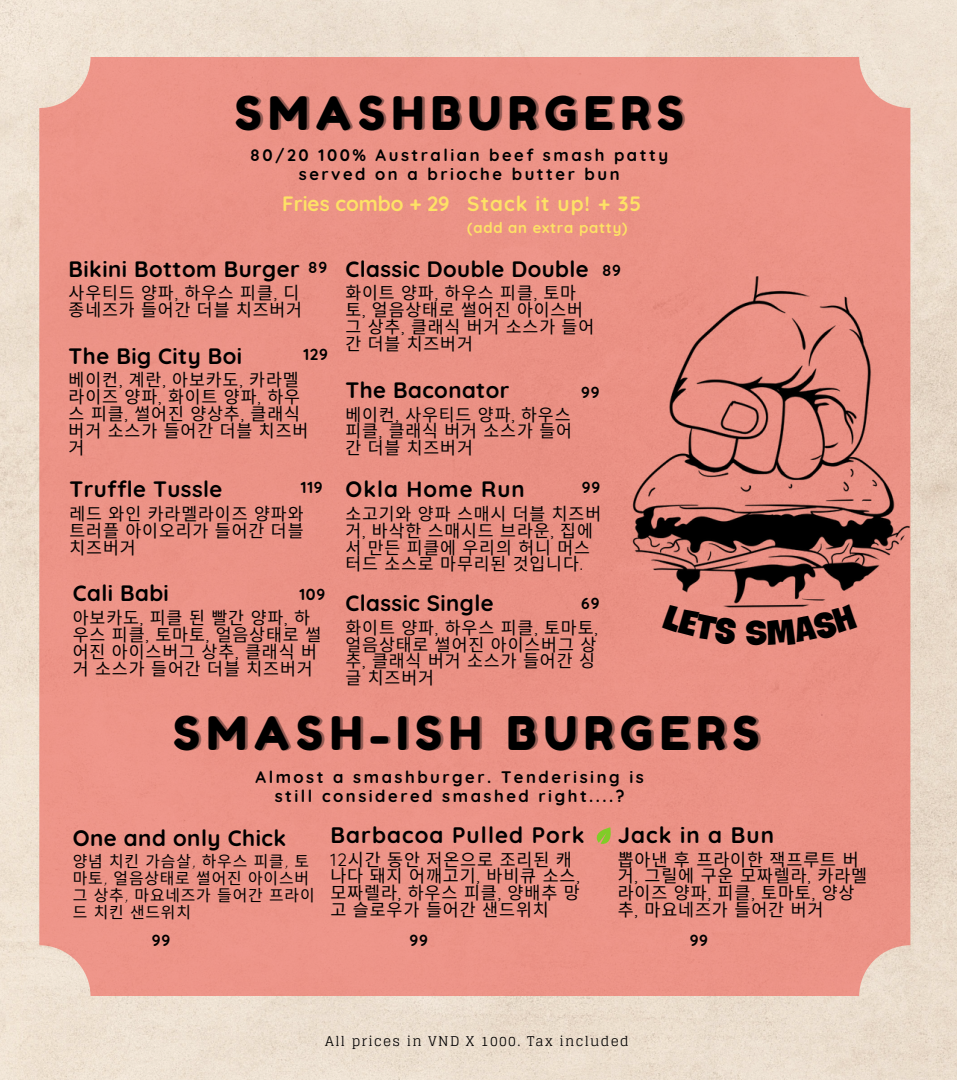
<style>
.page{position:relative;width:957px;height:1080px;background:#fff}
.page>*{position:absolute;margin:0;border:0;box-sizing:border-box;transform-origin:0 0}
.t1{font:46.2px "Fredoka One";letter-spacing:.15em;color:#000}
.t2{font:700 22.35px "Quicksand";letter-spacing:.05em;color:#000}
.t3{font:700 22.35px "Quicksand";letter-spacing:.02em;color:#000}
.t4{font:700 22.2px "Quicksand";letter-spacing:.02em;color:#000}
.t5{font:700 22.2px "Quicksand";letter-spacing:.05em;color:#000}
.t6{font:700 20.7px "Quicksand";color:#fee266}
.t7{font:700 20.7px "Quicksand";letter-spacing:.05em;color:#fee266}
.t8{font:17.4px/17px "Noto Sans CJ Ksc";letter-spacing:.05em;color:#000}
.t9{font:17.25px/16.8px "Noto Sans CJ Ksc";letter-spacing:.05em;color:#000}
.t10{font:700 16.65px/19.4px "Quicksand";letter-spacing:.15em;color:#000;text-align:center}
.t11{font:700 16.05px "Quicksand";color:#000}
.t12{font:15.9px/17px "Noto Sans CJ Ksc";letter-spacing:.05em;color:#000}
.t13{font:700 15.9px "Quicksand";letter-spacing:.05em;color:#000}
.t14{font:700 14.85px "Quicksand";letter-spacing:.05em;color:#fee266}
.t15{font:13.5px "Glegoo";letter-spacing:.1em;color:#000}
.s1{font-family:"Quicksand"}
.s2{font-family:"Quicksand";font-style:italic}
</style>
<div class="page">
<img style="left:0;top:0;width:956px;height:1080px">
<div style="left:39px;top:57px;width:871px;height:939px;background:#ec9386;border-radius:51px"></div>
<img style="left:572px;top:240px;width:346px;height:371px">
<svg style="left:596px;top:827px;width:15px;height:17px"></svg>
<svg style="left:662px;top:604px;width:75px;height:41px"></svg>
<svg style="left:746px;top:604px;width:111px;height:40px"></svg>
<h5 class="t1" style="left:235px;top:85px;width:450px">SMASHBURGERS</h5>
<h5 class="t10" style="left:250px;top:145px;width:419px">80/20 100% Australian beef smash patty served on a brioche butter bun</h5>
<h4 class="t6" style="left:282px;top:190px;width:169px">Fries combo + 29</h4>
<p class="t7" style="left:467px;top:191px;width:176px">Stack it up! + 35</p>
<p class="t14" style="left:467px;top:218px;width:161px">(add an extra patty)</p>
<h5 class="t4" style="left:69px;top:255px;width:232px">Bikini Bottom Burger</h5>
<h5 class="t9" style="left:69px;top:284px;width:235px">사우티드 양파<span class="s1">,</span> 하우스 피클<span class="s1">,</span> 디 종네즈가 들어간 더블 치즈버거</h5>
<h5 class="t13" style="left:308px;top:257px;width:20px">89</h5>
<h4 class="t4" style="left:69px;top:342px;width:175px">The Big City Boi</h4>
<h4 class="t9" style="left:69px;top:371px;width:241px">베이컨<span class="s1">,</span> 계란<span class="s1">,</span> 아보카도<span class="s1">,</span> 카라멜 라이즈 양파<span class="s1">,</span> 화이트 양파<span class="s1">,</span> 하우 스 피클<span class="s1">,</span> 썰어진 양상추<span class="s1">,</span> 클래식 버거 소스가 들어간 더블 치즈버</h4>
<h3 class="t9" style="left:69px;top:438px;width:17px">거</h3>
<h6 class="t13" style="left:303px;top:344px;width:26px">129</h6>
<h4 class="t4" style="left:69px;top:475px;width:154px">Truffle Tussle</h4>
<h4 class="t9" style="left:69px;top:504px;width:236px">레드 와인 카라멜라이즈 양파와 트러플 아이오리가 들어간 더블</h4>
<h5 class="t9" style="left:69px;top:538px;width:68px">치즈버거</h5>
<h5 class="t13" style="left:301px;top:477px;width:23px">119</h5>
<h4 class="t4" style="left:73px;top:579px;width:98px">Cali Babi</h4>
<h4 class="t9" style="left:73px;top:608px;width:250px">아보카도<span class="s1">,</span> 피클 된 빨간 양파<span class="s1">,</span> 하 우스 피클<span class="s1">,</span> 토마토<span class="s1">,</span> 얼음상태로 썰 어진 아이스버그 상추<span class="s1">,</span> 클래식 버 거 소스가 들어간 더블 치즈버거</h4>
<h5 class="t13" style="left:299px;top:584px;width:27px">109</h5>
<h5 class="t4" style="left:345px;top:255px;width:245px">Classic Double Double</h5>
<h5 class="t9" style="left:345px;top:284px;width:250px">화이트 양파<span class="s1">,</span> 하우스 피클<span class="s1">,</span> 토마 토<span class="s1">,</span> 얼음상태로 썰어진 아이스버 그 상추<span class="s1">,</span> 클래식 버거 소스가 들어 간 더블 치즈버거</h5>
<h5 class="t13" style="left:602px;top:260px;width:20px">89</h5>
<p class="t4" style="left:345px;top:376px;width:165px">The Baconator</p>
<p class="t9" style="left:345px;top:405px;width:228px;text-align:justify">베이컨<span class="s1">,</span> 사우티드 양파<span class="s1">,</span> 하우스 피클<span class="s1">,</span> 클래식 버거 소스가 들어 간 더블 치즈버거</p>
<h1 class="t13" style="left:581px;top:382px;width:20px">99</h1>
<p class="t5" style="left:345px;top:475px;width:181px">Okla Home Run</p>
<p class="t9" style="left:345px;top:504px;width:257px">소고기와 양파 스매시 더블 치즈버 거<span class="s1">,</span> 바삭한 스매시드 브라운<span class="s1">,</span> 집에 서 만든 피클에 우리의 허니 머스</p>
<p class="t9" style="left:345px;top:555px;width:239px">터드 소스로 마무리된 것입니다<span class="s1">.</span></p>
<p class="t13" style="left:581px;top:593px;width:20px">69</p>
<p class="t13" style="left:581px;top:477px;width:20px">99</p>
<h5 class="t4" style="left:345px;top:589px;width:150px">Classic Single</h5>
<h5 class="t9" style="left:345px;top:618px;width:254px;text-align:justify">화이트 양파<span class="s1">,</span> 하우스 피클<span class="s1">,</span> 토마토<span class="s1">, </span>얼음상태로 썰어진 아이스버그 상 추<span class="s1">,</span> 클래식 버거 소스가 들어간 싱</h5>
<p class="t9" style="left:345px;top:669px;width:90px">글 치즈버거</p>
<h1 class="t1" style="left:173px;top:705px;width:588px">SMASH-ISH BURGERS</h1>
<p class="t10" style="left:255px;top:767px;width:389px">Almost a smashburger. Tenderising is still considered smashed right....?</p>
<p class="t3" style="left:73px;top:824px;width:215px">One and only Chick</p>
<p class="t12" style="left:73px;top:852px;width:243px">양념 치킨 가슴살<span class="s2">,</span> 하우스 피클<span class="s2">,</span> 토 마토<span class="s2">,</span> 얼음상태로 썰어진 아이스버 그 상추<span class="s2">,</span> 마요네즈가 들어간 프라이 드 치킨 샌드위치</p>
<p class="t11" style="left:152px;top:930px;width:20px">99</p>
<p class="t2" style="left:330px;top:821px;width:256px">Barbacoa Pulled Pork</p>
<p class="t8" style="left:330px;top:850px;width:251px"><span class="s1">12</span>시간 동안 저온으로 조리된 캐 나다 돼지 어깨고기<span class="s1">,</span> 바비큐 소스<span class="s1">, </span>모짜렐라<span class="s1">,</span> 하우스 피클<span class="s1">,</span> 양배추 망 고 슬로우가 들어간 샌드위치</p>
<p class="t2" style="left:617px;top:821px;width:158px">Jack in a Bun</p>
<p class="t8" style="left:617px;top:850px;width:251px">뽑아낸 후 프라이한 잭프루트 버 거<span class="s1">,</span> 그릴에 구운 모짜렐라<span class="s1">,</span> 카라멜 라이즈 양파<span class="s1">,</span> 피클<span class="s1">,</span> 토마토<span class="s1">,</span> 양상 추<span class="s1">,</span> 마요네즈가 들어간 버거</p>
<p class="t11" style="left:409px;top:930px;width:20px">99</p>
<p class="t11" style="left:689px;top:930px;width:20px">99</p>
<p class="t15" style="left:325px;top:1034px;width:305px">All prices in VND X 1000. Tax included</p>
</div>
